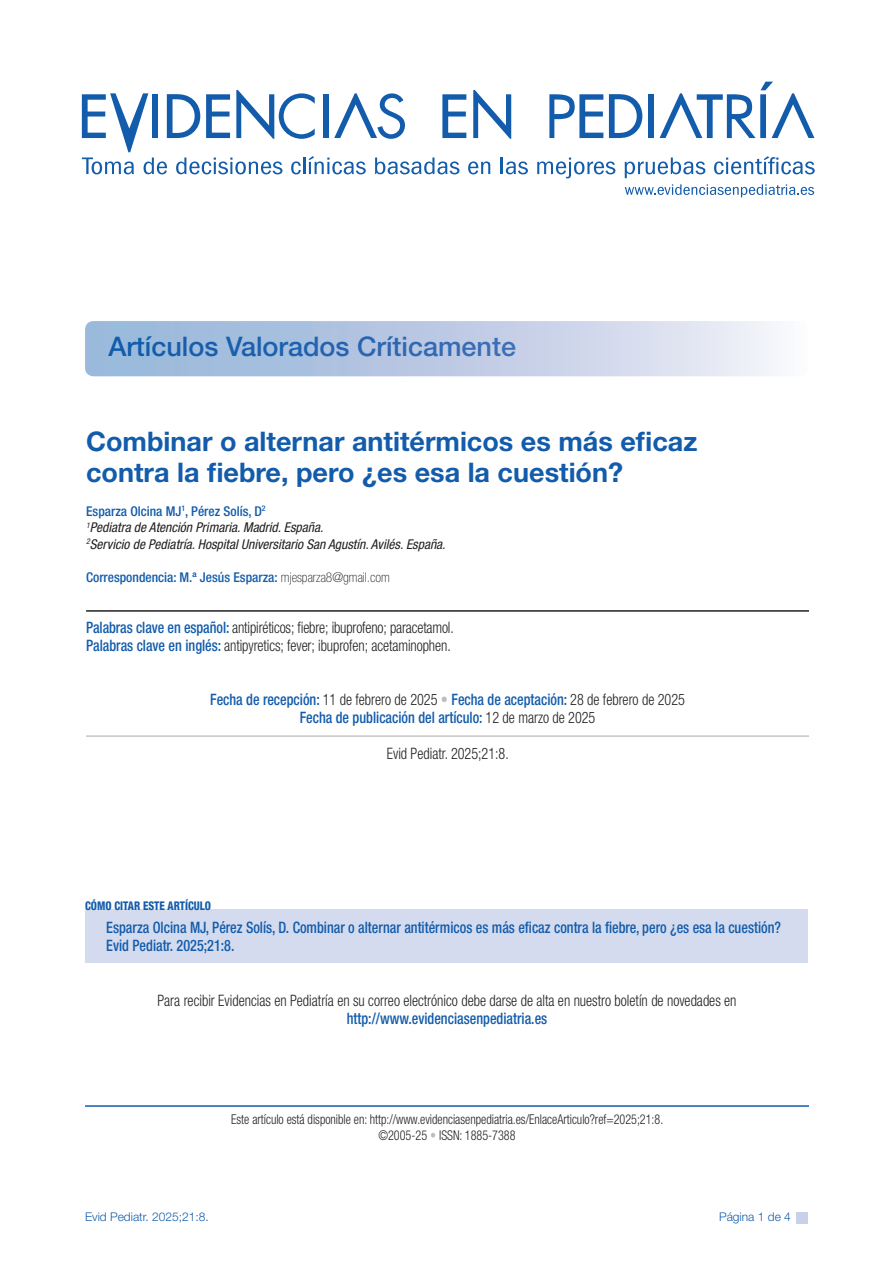
<style>
.page{position:relative;width:893px;height:1263px;background:#fff}
.page>*{position:absolute;margin:0;border:0;box-sizing:border-box;transform-origin:0 0}
.t1{font:700 27px/31.5px "Helvetica Neue LT Std";color:#135cab}
.t2{font:500 27px "Helvetica Neue";color:#135cab}
.t3{font:500 condensed 15.75px/18px "Helvetica Neue LT Std";color:#135cab;scale:.9 1}
.t4{font:300 condensed 15.75px "Helvetica Neue LT Std";color:#231f20;scale:.9 1}
.t5{font:300 condensed 13.5px/16.5px "Helvetica Neue LT Std";color:#231f20;text-align:center;scale:.9 1}
.t6{font:italic condensed 13.5px "Helvetica Neue LT Std";color:#231f20}
.t7{font:500 condensed 13.5px "Helvetica Neue LT Std";color:#135cab}
.t8{font:300 12px "Helvetica Neue";color:#135cab}
.t9{font:800 condensed 12px "Helvetica Neue LT Std";color:#135cab;scale:.9 1}
.s1{font-weight:100;color:#231f20}
.s2{font-weight:500;color:#135cab}
.s3{font-weight:300;color:#231f20}
.s4{font-weight:300;color:#bcbdc0}
.s5{color:#bcbdc0}
</style>
<div class="page">
<div style="left:797px;top:1212px;width:11px;height:11px;background:#c9d0e9"></div>
<hr style="left:86px;top:610px;width:723px;height:2px;background:#231f20">
<hr style="left:86px;top:736px;width:723px;height:1px;background:#a8a9ad">
<div style="left:85px;top:909px;width:723px;height:54px;background:#d5dbee"></div>
<hr style="left:85px;top:1105px;width:724px;height:2px;background:#135cab">
<div style="left:85px;top:321px;width:723px;height:55px;background:linear-gradient(to right,#8fb0d6,#f1eff7);border-radius:9px"></div>
<svg style="left:537px;top:158px;width:78px;height:20px"></svg>
<svg style="left:625px;top:157px;width:80px;height:21px"></svg>
<svg style="left:714px;top:156px;width:101px;height:18px"></svg>
<svg style="left:625px;top:184px;width:189px;height:13px"></svg>
<svg style="left:549px;top:94px;width:54px;height:44px"></svg>
<div style="left:648px;top:94px;width:6px;height:44px;background:#135cab"></div>
<svg style="left:609px;top:94px;width:33px;height:44px"></svg>
<svg style="left:660px;top:82px;width:154px;height:56px"></svg>
<svg style="left:82px;top:90px;width:446px;height:84px"></svg>
<p class="t2" style="left:108px;top:330px;width:409px">Artículos Valorados Críticamente</p>
<p class="t1" style="left:86px;top:425px;width:613px">Combinar o alternar antitérmicos es más eficaz contra la fiebre, pero ¿es esa la cuestión?</p>
<p class="t7" style="left:86px;top:503px;width:181px">Esparza Olcina MJ<sup>1</sup>, Pérez Solís, D<sup>2</sup></p>
<p class="t6" style="left:86px;top:520px;width:239px"><sup>1</sup>Pediatra de Atención Primaria. Madrid. España.</p>
<p class="t6" style="left:86px;top:536px;width:361px"><sup>2</sup>Servicio de Pediatría. Hospital Universitario San Agustín. Avilés. España.</p>
<p class="t7" style="left:86px;top:569px;width:305px">Correspondencia: M.ª Jesús Esparza: <span class="s1">mjesparza8@gmail.com</span></p>
<p class="t4" style="left:86px;top:618px;width:410px"><span class="s2">Palabras clave en español:</span> antipiréticos; fiebre; ibuprofeno; paracetamol.</p>
<p class="t4" style="left:86px;top:636px;width:407px"><span class="s2">Palabras clave en inglés:</span> antipyretics; fever; ibuprofen; acetaminophen.</p>
<p class="t3" style="left:210px;top:690px;width:529px">Fecha de recepción: <span class="s3">11 de febrero de 2025</span> <span class="s4">•</span> Fecha de aceptación: <span class="s3">28 de febrero de 2025</span></p>
<p class="t3" style="left:300px;top:708px;width:330px">Fecha de publicación del artículo: <span class="s3">12 de marzo de 2025</span></p>
<p class="t4" style="left:387px;top:744px;width:137px">Evid Pediatr. 2025;21:8.</p>
<p class="t9" style="left:85px;top:898px;width:141px">CÓMO CITAR ESTE ARTÍCULO</p>
<p class="t3" style="left:106px;top:918px;width:751px">Esparza Olcina MJ, Pérez Solís, D. Combinar o alternar antitérmicos es más eficaz contra la fiebre, pero ¿es esa la cuestión?<br>Evid Pediatr. 2025;21:8.</p>
<p class="t4" style="left:157px;top:991px;width:645px">Para recibir Evidencias en Pediatría en su correo electrónico debe darse de alta en nuestro boletín de novedades en</p>
<p class="t3" style="left:347px;top:1009px;width:224px">http://www.evidenciasenpediatria.es</p>
<p class="t5" style="left:231px;top:1111px;width:482px">Este artículo está disponible en: http://www.evidenciasenpediatria.es/EnlaceArticulo?ref=2025;21:8. ©2005-25 <span class="s5">•</span> ISSN: 1885-7388</p>
<p class="t8" style="left:85px;top:1210px;width:125px">Evid Pediatr. 2025;21:8.</p>
<p class="t8" style="left:719px;top:1210px;width:73px">Página 1 de 4</p>
</div>
